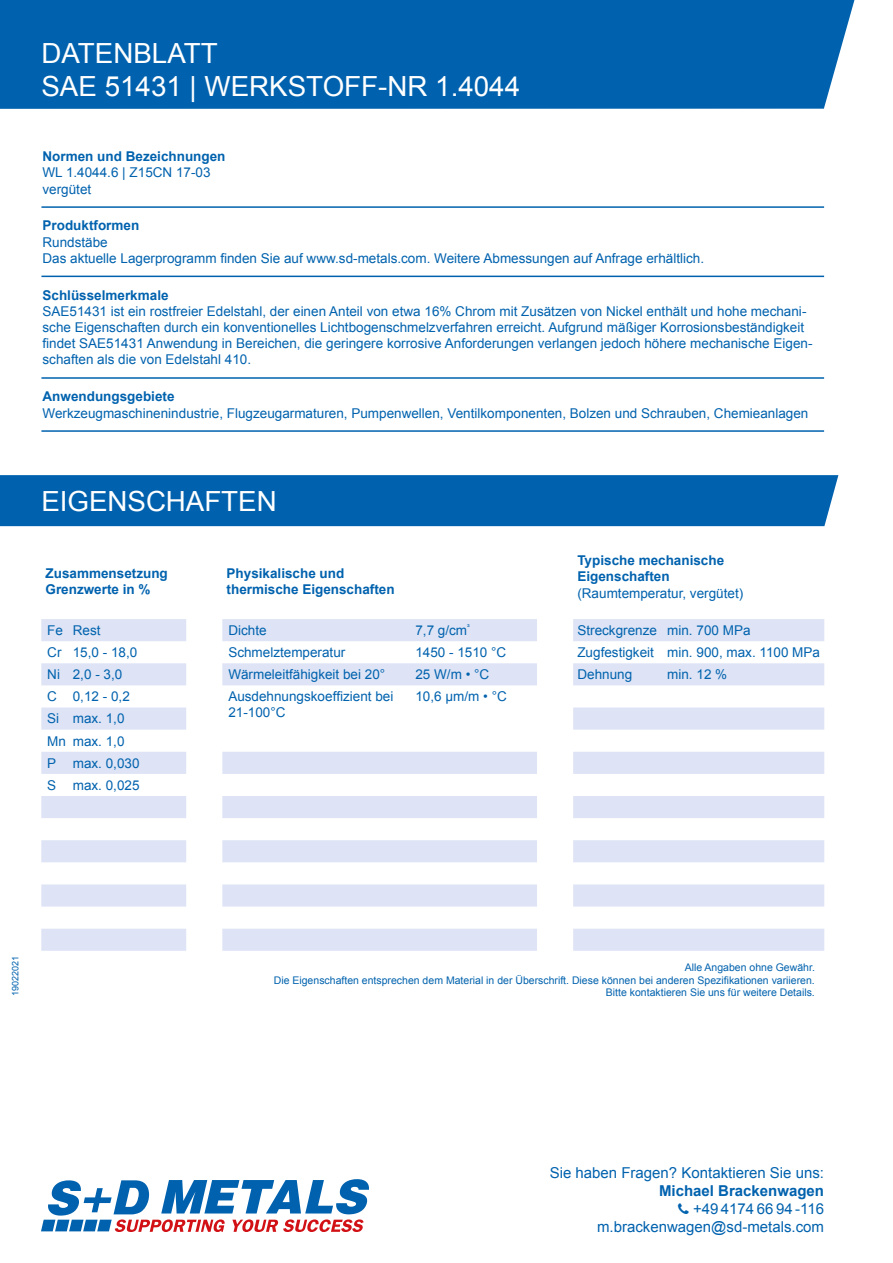
<style>
.page{position:relative;width:893px;height:1263px;background:#fff}
.page>*{position:absolute;margin:0;border:0;box-sizing:border-box;transform-origin:0 0}
.t1{font:27.75px/33.3px "Arial";color:#fff}
.t2{font:15px/18px "Arial";color:#0062ae;text-align:right}
.t3{font:700 15px "Arial";color:#0062ae}
.t4{font:13.5px/22px "Arial";color:#0062ae}
.t5{font:700 13.5px/16.2px "Arial";color:#0062ae}
.t6{font:10.5px/12.6px "Arial";color:#0062ae;text-align:right}
.t7{font:9px "Arial";color:#0062ae}
</style>
<div class="page">
<div style="left:0;top:0;width:854px;height:109px;background:#0062ae"></div>
<svg style="left:41px;top:1179px;width:328px;height:53px"></svg>
<svg style="left:41px;top:619px;width:145px;height:332px;fill:#dee4f5"></svg>
<svg style="left:222px;top:619px;width:315px;height:332px"></svg>
<svg style="left:573px;top:619px;width:251px;height:332px;fill:#dee4f5"></svg>
<div style="left:0;top:475px;width:838px;height:51px;background:#0062ae"></div>
<hr style="left:41px;top:276px;width:783px;height:1px;background:#0062ae">
<hr style="left:41px;top:206px;width:783px;height:2px;background:#0062ae">
<hr style="left:41px;top:377px;width:783px;height:2px;background:#0062ae">
<hr style="left:41px;top:430px;width:783px;height:2px;background:#0062ae">
<h1 class="t1" style="left:41px;top:37px;width:480px">DATENBLATT<br>SAE 51431 | WERKSTOFF-NR 1.4044</h1>
<p class="t5" style="left:43px;top:149px;width:185px">Normen und Bezeichnungen</p>
<p class="t4" style="left:43px;top:165px;width:170px;line-height:16.2px">WL 1.4044.6 | Z15CN 17-03 vergütet</p>
<p class="t5" style="left:43px;top:218px;width:98px">Produktformen</p>
<p class="t4" style="left:43px;top:234px;width:663px;line-height:16.2px">Rundstäbe<br>Das aktuelle Lagerprogramm finden Sie auf www.sd-metals.com. Weitere Abmessungen auf Anfrage erhältlich.</p>
<p class="t5" style="left:43px;top:287px;width:128px">Schlüsselmerkmale</p>
<p class="t4" style="left:43px;top:303px;width:772px;line-height:16.2px">SAE51431 ist ein rostfreier Edelstahl, der einen Anteil von etwa 16% Chrom mit Zusätzen von Nickel enthält und hohe mechani&shy;sche Eigenschaften durch ein konventionelles Lichtbogenschmelzverfahren erreicht. Aufgrund mäßiger Korrosionsbeständigkeit findet SAE51431 Anwendung in Bereichen, die geringere korrosive Anforderungen verlangen jedoch höhere mechanische Eigen&shy;schaften als die von Edelstahl 410.</p>
<p class="t5" style="left:43px;top:389px;width:134px">Anwendungsgebiete</p>
<p class="t4" style="left:43px;top:402px;width:767px">Werkzeugmaschinenindustrie, Flugzeugarmaturen, Pumpenwellen, Ventilkomponenten, Bolzen und Schrauben, Chemieanlagen</p>
<h1 class="t1" style="left:41px;top:485px;width:237px">EIGENSCHAFTEN</h1>
<p class="t5" style="left:46px;top:565px;width:124px">Zusammensetzung<br>Grenzwerte in %</p>
<p class="t4" style="left:47px;top:619px;width:94px">Fe Rest<br>Cr 15,0 - 18,0<br>Ni 2,0 - 3,0<br>C 0,12 - 0,2<br>Si max. 1,0<br>Mn max. 1,0<br>P max. 0,030<br>S max. 0,025</p>
<p class="t5" style="left:227px;top:565px;width:170px">Physikalische und thermische Eigenschaften</p>
<p class="t4" style="left:228px;top:619px;width:40px">Dichte</p>
<p class="t4" style="left:415px;top:619px;width:56px">7,7 g/cm<sup>³</sup></p>
<p class="t4" style="left:228px;top:641px;width:119px">Schmelztemperatur</p>
<p class="t4" style="left:415px;top:641px;width:92px">1450 - 1510 °C</p>
<p class="t4" style="left:228px;top:663px;width:158px">Wärmeleitfähigkeit bei 20°</p>
<p class="t4" style="left:415px;top:663px;width:75px">25 W/m • °C</p>
<p class="t4" style="left:228px;top:688px;width:167px;line-height:16.2px">Ausdehnungskoeffizient bei<br>21-100°C</p>
<p class="t4" style="left:415px;top:686px;width:93px">10,6 μm/m • °C</p>
<p class="t5" style="left:577px;top:553px;width:148px">Typische mechanische<br>Eigenschaften</p>
<p class="t4" style="left:577px;top:582px;width:167px">(Raumtemperatur, vergütet)</p>
<p class="t4" style="left:577px;top:619px;width:244px">Streckgrenze min. 700 MPa<br>Zugfestigkeit min. 900, max. 1100 MPa<br>Dehnung</p>
<p class="t4" style="left:667px;top:663px;width:62px">min. 12 %</p>
<p class="t7" style="left:9px;top:996px;width:42px;rotate:-90deg">19022021</p>
<p class="t6" style="left:274px;top:961px;width:543px">Alle Angaben ohne Gewähr.<br>Die Eigenschaften entsprechen dem Material in der Überschrift. Diese können bei anderen Spezifikationen variieren.</p>
<p class="t6" style="left:606px;top:986px;width:210px">Bitte kontaktieren Sie uns für weitere Details.</p>
<p class="t2" style="left:550px;top:1164px;width:276px">Sie haben Fragen? Kontaktieren Sie uns:</p>
<p class="t3" style="left:659px;top:1181px;width:167px">Michael Brackenwagen</p>
<p class="t2" style="left:597px;top:1200px;width:228px">+49 4174 66 94 -116 m.brackenwagen@sd-metals.com</p>
</div>
